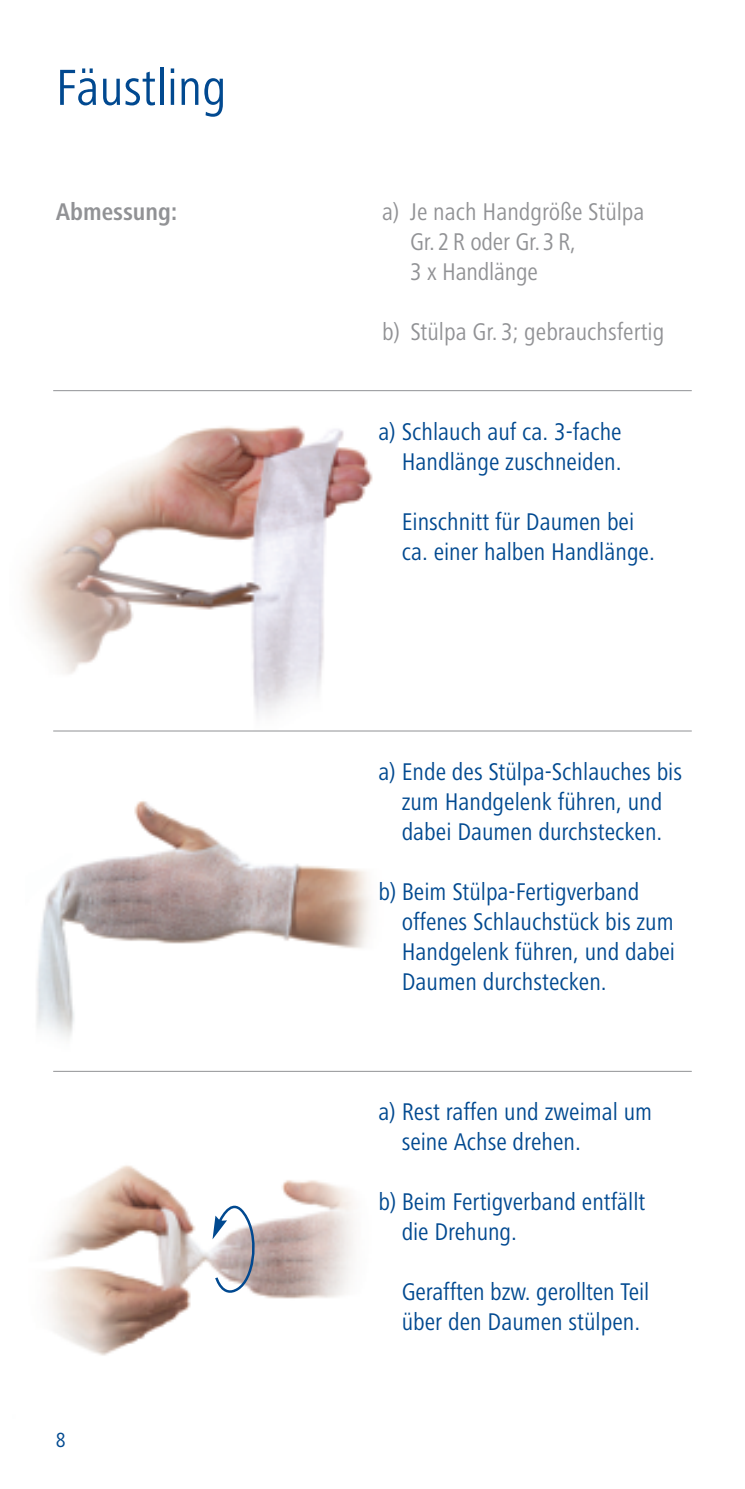
<style>
.page{position:relative;width:745px;height:1489px;background:#fff}
.page>*{position:absolute;margin:0;border:0;box-sizing:border-box;transform-origin:0 0}
.t1{font:52.5px "Hartmann";color:#014990}
.t2{font:25px/30px "Hartmann";color:#014990}
.t3{font:25px/30px "Hartmann";color:#919295}
.t4{font:700 25px "Hartmann";color:#919295}
.t5{font:21.25px "Hartmann";color:#014990}
</style>
<div class="page">
<img style="left:26px;top:391px;width:357px;height:324px">
<img style="left:36px;top:731px;width:405px;height:307px">
<img style="left:47px;top:1165px;width:306px;height:191px">
<svg style="left:212px;top:1198px;width:50px;height:104px"></svg>
<hr style="left:53px;top:390px;width:638px;height:1px;background:#919295">
<hr style="left:53px;top:730px;width:638px;height:1px;background:#919295">
<hr style="left:53px;top:1070px;width:638px;height:1px;background:#919295">
<h1 class="t1" style="left:56px;top:67px;width:172px">Fäustling</h1>
<p class="t4" style="left:56px;top:202px;width:123px">Abmessung:</p>
<p class="t3" style="left:410px;top:199px;width:236px;text-indent:-28px">a) Je nach Handgröße Stülpa<br>Gr.2 R oder Gr.3 R,<br>3 x Handlänge</p>
<p class="t3" style="left:382px;top:319px;width:283px">b) Stülpa Gr. 3; gebrauchsfertig</p>
<p class="t2" style="left:378px;top:418px;width:244px;text-align:right">a) Schlauch auf ca. 3-fache<br>Handlänge zuschneiden.</p>
<p class="t2" style="left:401px;top:508px;width:254px">Einschnitt für Daumen bei ca. einer halben Handlänge.</p>
<p class="t2" style="left:378px;top:758px;width:305px;text-align:center">a) Ende des Stülpa-Schlauches bis zum Handgelenk führen, und dabei Daumen durchstecken.</p>
<p class="t2" style="left:401px;top:878px;width:275px;text-indent:-23px">b) Beim Stülpa-Fertigverband offenes Schlauchstück bis zum<br>Handgelenk führen, und dabei<br>Daumen durchstecken.</p>
<p class="t2" style="left:401px;top:1099px;width:252px;text-indent:-23px">a) Rest raffen und zweimal um seine Achse drehen.</p>
<p class="t5" style="left:56px;top:1431px;width:11px">8</p>
<p class="t2" style="left:401px;top:1189px;width:245px;text-indent:-23px">b) Beim Fertigverband entfällt die Drehung.</p>
<p class="t2" style="left:401px;top:1279px;width:249px">Gerafften bzw. gerollten Teil über den Daumen stülpen.</p>
</div>
